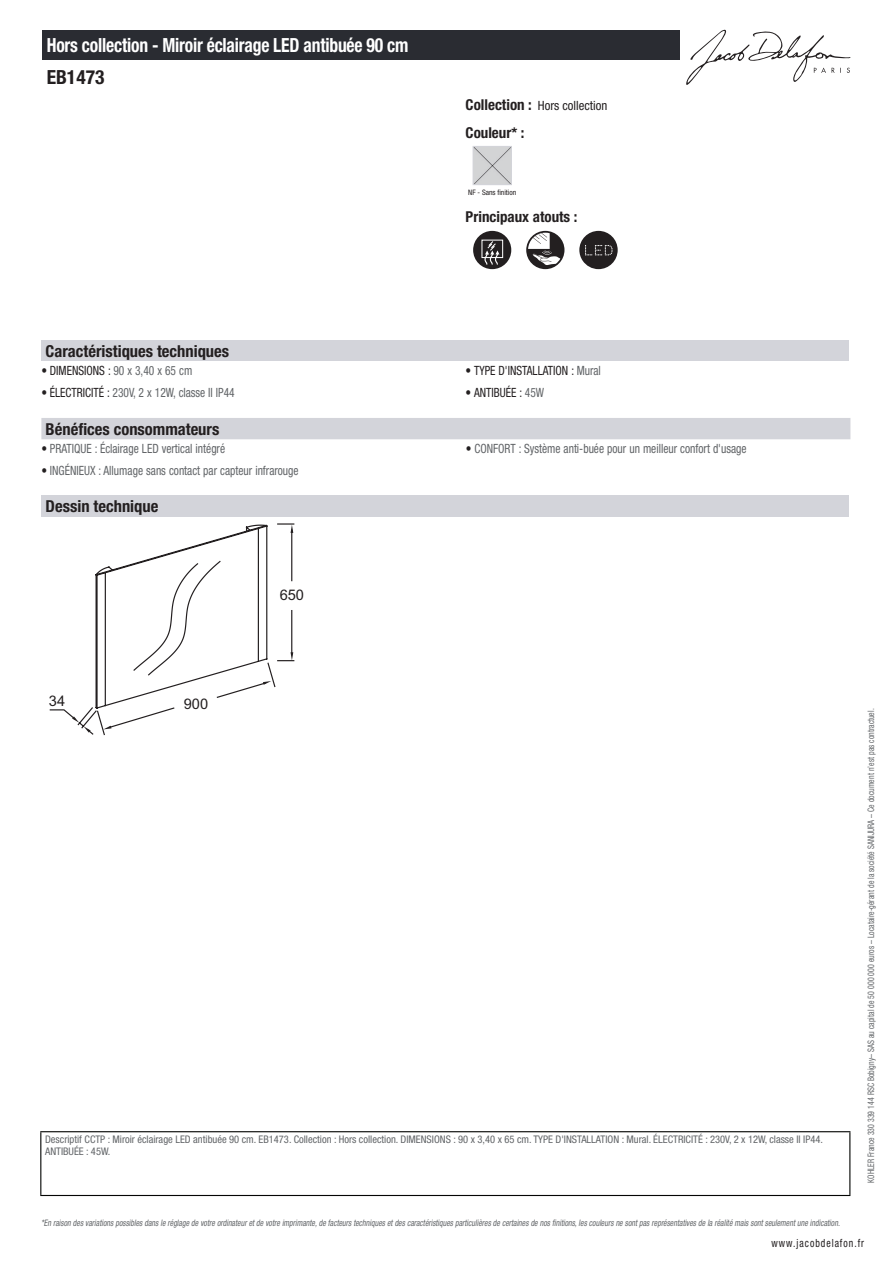
<style>
.page{position:relative;width:893px;height:1263px;background:#fff}
.page>*{position:absolute;margin:0;border:0;box-sizing:border-box;transform-origin:0 0}
.t1{font:700 condensed 19.5px "Helvetica Neue LT Std";letter-spacing:-.01em;color:#fff;scale:.9 1}
.t2{font:700 condensed 19.5px "Helvetica Neue LT Std";color:#231f20}
.t3{font:700 condensed 16.5px "Helvetica Neue LT Std";color:#231f20}
.t4{font:700 condensed 15px "Helvetica Neue LT Std";color:#231f20}
.t5{font:14.7px "Arial";color:#231f20}
.t6{font:condensed 12.75px "Helvetica Neue LT Std";color:#626568;scale:.9 1}
.t7{font:condensed 12.75px "Helvetica Neue LT Std";color:#231f20;scale:.9 1}
.t8{font:condensed 12.75px "Helvetica Neue LT Std";color:#231f20}
.t9{font:condensed 11.25px "Helvetica Neue LT Std";letter-spacing:.1em;color:#231f20;scale:.87 1}
.t10{font:condensed 10.5px/12px "Helvetica Neue LT Std";color:#626568}
.t11{font:italic condensed 9px "Helvetica Neue LT Std";color:#626568;scale:.87 1}
.t12{font:condensed 9px "Helvetica Neue LT Std";color:#626568;scale:.87 1}
.t13{font:condensed 7.5px "Helvetica Neue LT Std";color:#231f20}
.s1{font-weight:700;font-size:15px}
.s2{color:#626568}
.s3{color:#231f20}
</style>
<div class="page">
<svg style="left:686px;top:30px;width:164px;height:55px"></svg>
<img style="left:475px;top:148px;width:35px;height:35px">
<div style="left:473px;top:146px;width:39px;height:39px;border:1px solid #d3d4da"></div>
<svg style="left:473px;top:231px;width:38px;height:38px"></svg>
<div style="left:481px;top:240px;width:22px;height:18px;border:1px solid #fff"></div>
<svg style="left:526px;top:231px;width:38px;height:38px"></svg>
<svg style="left:579px;top:231px;width:39px;height:38px"></svg>
<div style="left:41px;top:340px;width:808px;height:21px;background:#d3d4da"></div>
<div style="left:41px;top:418px;width:809px;height:21px;background:#d3d4da"></div>
<div style="left:41px;top:496px;width:808px;height:21px;background:#d3d4da"></div>
<svg style="left:49px;top:523px;width:246px;height:212px"></svg>
<svg style="left:291px;top:652px;width:2px;height:8px"></svg>
<svg style="left:291px;top:525px;width:2px;height:8px"></svg>
<svg style="left:72px;top:716px;width:19px;height:17px"></svg>
<svg style="left:103px;top:681px;width:168px;height:48px"></svg>
<div style="left:43px;top:30px;width:637px;height:30px;background:#2a2c32"></div>
<hr style="left:40px;top:1131px;width:810px;height:1px;background:#040503">
<hr style="left:40px;top:1132px;width:1px;height:63px;background:#040503">
<hr style="left:849px;top:1132px;width:1px;height:63px;background:#040503">
<hr style="left:40px;top:1195px;width:810px;height:1px;background:#040503">
<h1 class="t1" style="left:47px;top:33px;width:403px">Hors collection - Miroir éclairage LED antibuée 90 cm</h1>
<h1 class="t2" style="left:47px;top:65px;width:59px">EB1473</h1>
<h3 class="t8" style="left:466px;top:98px;width:143px"><span class="s1">Collection :</span> Hors collection</h3>
<h3 class="t4" style="left:466px;top:123px;width:60px">Couleur* :</h3>
<p class="t13" style="left:468px;top:188px;width:49px">NF - Sans finition</p>
<h3 class="t4" style="left:466px;top:208px;width:113px">Principaux atouts :</h3>
<h2 class="t3" style="left:46px;top:341px;width:185px">Caractéristiques techniques</h2>
<h3 class="t7" style="left:41px;top:363px;width:169px">• DIMENSIONS : <span class="s2">90 x 3,40 x 65 cm</span></h3>
<h3 class="t7" style="left:466px;top:363px;width:152px">• TYPE D'INSTALLATION : <span class="s2">Mural</span></h3>
<h3 class="t6" style="left:41px;top:385px;width:216px"><span class="s3">• ÉLECTRICITÉ :</span> 230V, 2 x 12W, classe II IP44</h3>
<h3 class="t7" style="left:466px;top:385px;width:89px">• ANTIBUÉE : <span class="s2">45W</span></h3>
<h2 class="t3" style="left:46px;top:419px;width:175px">Bénéfices consommateurs</h2>
<h3 class="t6" style="left:41px;top:441px;width:206px"><span class="s3">•</span> PRATIQUE : Éclairage LED vertical intégré</h3>
<h3 class="t6" style="left:466px;top:441px;width:313px"><span class="s3">•</span> CONFORT : Système anti-buée pour un meilleur confort d'usage</h3>
<h3 class="t6" style="left:41px;top:463px;width:287px"><span class="s3">•</span> INGÉNIEUX : Allumage sans contact par capteur infrarouge</h3>
<h2 class="t3" style="left:46px;top:496px;width:114px">Dessin technique</h2>
<h3 class="t5" style="left:49px;top:691px;width:18px">34</h3>
<h3 class="t5" style="left:184px;top:693px;width:26px">900</h3>
<h3 class="t5" style="left:280px;top:584px;width:26px">650</h3>
<p class="t10" style="left:45px;top:1134px;width:779px">Descriptif CCTP : Miroir éclairage LED antibuée 90 cm. EB1473. Collection : Hors collection. DIMENSIONS : 90 x 3,40 x 65 cm. TYPE D'INSTALLATION : Mural. ÉLECTRICITÉ : 230V, 2 x 12W, classe II IP44.<br>ANTIBUÉE : 45W.</p>
<p class="t12" style="left:866px;top:1183px;width:547px;rotate:-90deg">KOHLER France 330 339 144 RSC Bobigny– SAS au capital de 50 000 000 euros – Locataire-gérant de la société SANIJURA – Ce document n’est pas contractuel.</p>
<p class="t11" style="left:41px;top:1217px;width:922px">*En raison desvariationspossiblesdansle réglage de votre ordinateuretde votre imprimante,de facteurstechniquesetdescaractéristiquesparticulièresde certainesde nosfinitions,lescouleursne sontpasreprésentativesde la réalité maissontseulementune indication.</p>
<p class="t9" style="left:772px;top:1237px;width:108px">www.jacobdelafon.fr</p>
</div>
